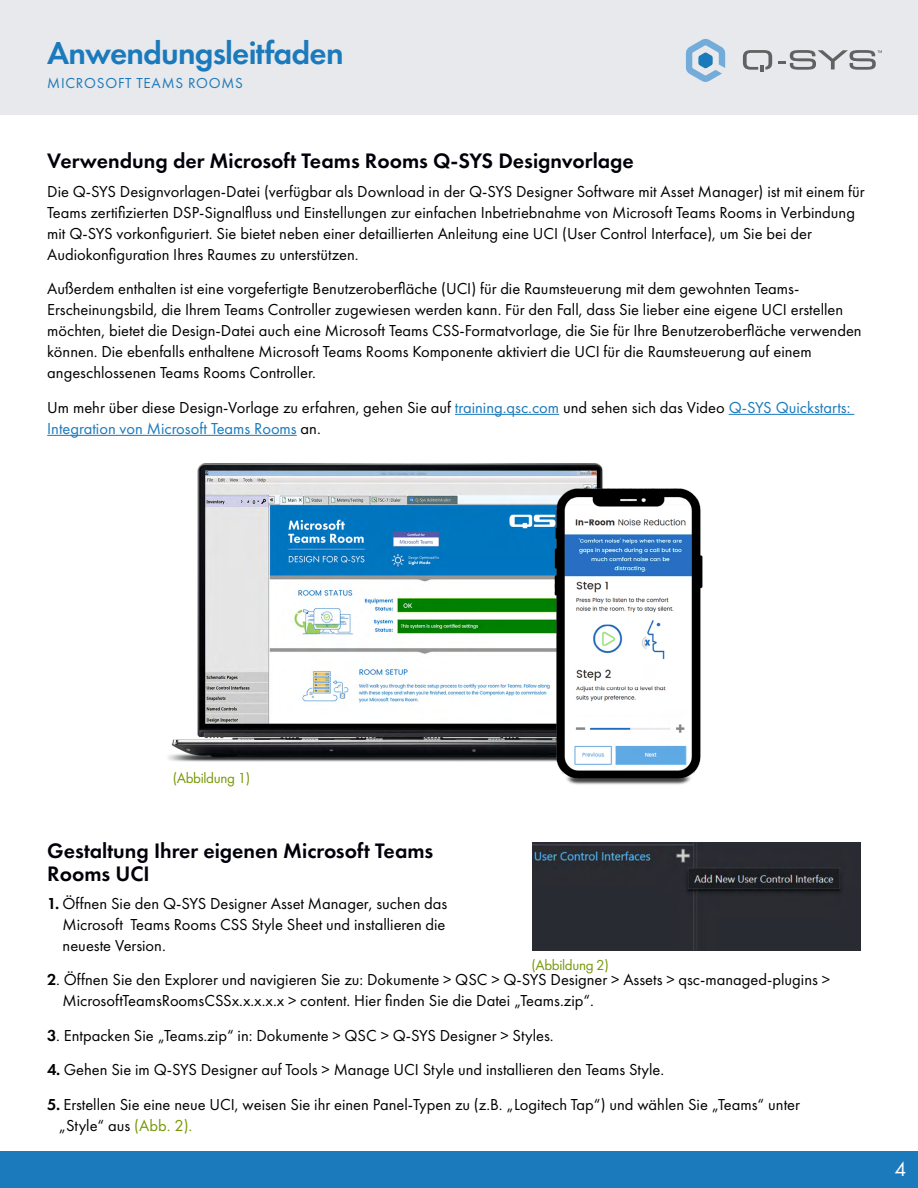
<style>
.page{position:relative;width:918px;height:1188px;background:#fff}
.page>*{position:absolute;margin:0;border:0;box-sizing:border-box;transform-origin:0 0}
.t1{font:600 33px "Futura PT";letter-spacing:-.025em;color:#1b7abb}
.t2{font:600 21.75px/22.5px "Futura PT";color:#00000a}
.t3{font:21px "Futura PT";color:#fff}
.t4{font:16.5px/21px "Futura PT";color:#000}
.t5{font:15px "Futura PT";letter-spacing:-.025em;color:#769807}
.t6{font:15px "Futura PT";letter-spacing:.05em;color:#1b7abb}
.s1{color:#1b7abb}
.s2{font-weight:600}
.s3{color:#769807}
</style>
<div class="page">
<div style="left:0;top:0;width:918px;height:114px;background:#e7e9ec"></div>
<div style="left:0;top:1151px;width:918px;height:37px;background:#1b7abb"></div>
<svg style="left:686px;top:39px;width:39px;height:43px"></svg>
<svg style="left:743px;top:50px;width:29px;height:22px"></svg>
<svg style="left:778px;top:50px;width:104px;height:20px"></svg>
<hr style="left:455px;top:414px;width:104px;height:1px;background:#1b7abb">
<hr style="left:729px;top:414px;width:125px;height:1px;background:#1b7abb">
<hr style="left:47px;top:435px;width:250px;height:1px;background:#1b7abb">
<img style="left:168px;top:463px;width:435px;height:299px">
<img style="left:541px;top:478px;width:162px;height:307px">
<img style="left:532px;top:842px;width:328px;height:108px">
<h1 class="t1" style="left:47px;top:32px;width:298px">Anwendungsleitfaden</h1>
<p class="t6" style="left:47px;top:74px;width:197px">MICROSOFT TEAMS ROOMS</p>
<h2 class="t2" style="left:47px;top:149px;width:588px">Verwendung der Microsoft Teams Rooms Q-SYS Designvorlage</h2>
<p class="t4" style="left:47px;top:181px;width:819px">Die Q-SYS Designvorlagen-Datei (verfügbar als Download in der Q-SYS Designer Software mit Asset Manager) ist mit einem für Teams zertifizierten DSP-Signalfluss und Einstellungen zur einfachen Inbetriebnahme von Microsoft Teams Rooms in Verbindung mit Q-SYS vorkonfiguriert. Sie bietet neben einer detaillierten Anleitung eine UCI (User Control Interface), um Sie bei der Audiokonfiguration Ihres Raumes zu unterstützen.</p>
<p class="t4" style="left:47px;top:278px;width:816px">Außerdem enthalten ist eine vorgefertigte Benutzeroberfläche (UCI) für die Raumsteuerung mit dem gewohnten Teams-Erscheinungsbild, die Ihrem Teams Controller zugewiesen werden kann. Für den Fall, dass Sie lieber eine eigene UCI erstellen möchten, bietet die Design-Datei auch eine Microsoft Teams CSS-Formatvorlage, die Sie für Ihre Benutzeroberfläche verwenden können. Die ebenfalls enthaltene Microsoft Teams Rooms Komponente aktiviert die UCI für die Raumsteuerung auf einem angeschlossenen Teams Rooms Controller.</p>
<p class="t4" style="left:47px;top:397px;width:805px">Um mehr über diese Design-Vorlage zu erfahren, gehen Sie auf <span class="s1">training.qsc.com</span> und sehen sich das Video <span class="s1">Q-SYS Quickstarts:<br>Integration von Microsoft Teams Rooms</span> an.</p>
<p class="t5" style="left:173px;top:769px;width:79px">(Abbildung 1)</p>
<h2 class="t2" style="left:47px;top:840px;width:388px">Gestaltung Ihrer eigenen Microsoft Teams<br>Rooms UCI</h2>
<p class="t4" style="left:63px;top:892px;width:386px;text-align:justify;text-indent:-15px"><span class="s2">1.</span> Öffnen Sie den Q-SYS Designer Asset Manager, suchen das Microsoft Teams Rooms CSS Style Sheet und installieren die neueste Version.</p>
<p class="t4" style="left:63px;top:969px;width:769px;text-indent:-15px"><span class="s2">2</span>. Öffnen Sie den Explorer und navigieren Sie zu: Dokumente &gt; QSC &gt; Q-SYS Designer &gt; Assets &gt; qsc-managed-plugins &gt;<br>MicrosoftTeamsRoomsCSSx.x.x.x.x &gt; content. Hier finden Sie die Datei „Teams.zip“.</p>
<p class="t4" style="left:47px;top:1024px;width:508px"><span class="s2">3</span>. Entpacken Sie „Teams.zip“ in: Dokumente &gt; QSC &gt; Q-SYS Designer &gt; Styles.</p>
<p class="t4" style="left:47px;top:1059px;width:619px"><span class="s2">4.</span> Gehen Sie im Q-SYS Designer auf Tools &gt; Manage UCI Style und installieren den Teams Style.</p>
<p class="t4" style="left:59px;top:1093px;width:743px;text-indent:-12px"><span class="s2">5.</span> Erstellen Sie eine neue UCI, weisen Sie ihr einen Panel-Typen zu (z.B. „Logitech Tap“) und wählen Sie „Teams“ unter „Style“ aus <span class="s3">(Abb. 2).</span></p>
<p class="t5" style="left:531px;top:957px;width:79px">(Abbildung 2)</p>
<p class="t3" style="left:895px;top:1156px;width:13px">4</p>
</div>
